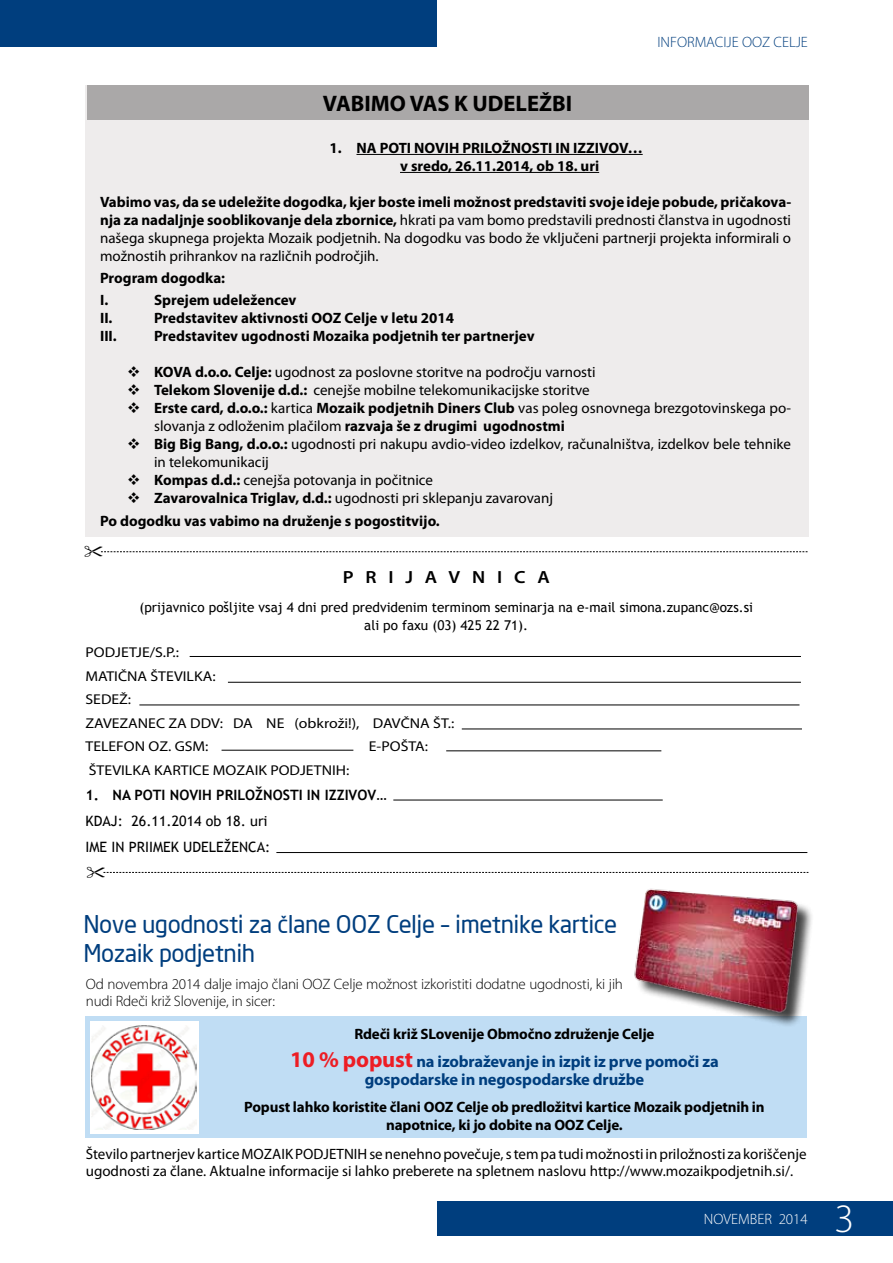
<style>
.page{position:relative;width:893px;height:1263px;background:#fff}
.page>*{position:absolute;margin:0;border:0;box-sizing:border-box;transform-origin:0 0}
.t1{font:300 40.5px "Myriad Pro";color:#fff}
.t2{font:24px/28.8px "S Dlight";letter-spacing:-.02em;color:#003e7e}
.t3{font:700 22.5px "Myriad Pro";color:#000}
.t4{font:600 17.7px "Myriad Pro";letter-spacing:.605em;color:#000;scale:1.11 1}
.t5{font:700 16.5px/18px "Myriad Pro";letter-spacing:-.01em;color:#003e7e;text-align:center}
.t6{font:15px/18px "Myriad Pro";color:#000}
.t7{font:700 15px/18px "Myriad Pro";color:#000}
.t8{font:300 15px/16.5px "Myriad Pro";letter-spacing:-.01em;color:#000}
.t9{font:300 15px "Myriad Pro";color:#003e7e}
.t10{font:300 15px "Myriad Pro";color:#fff}
.t11{font:14.25px/23.5px "Myriad Pro";color:#000;scale:1.11 1}
.t12{font:14.25px/26.5px "Trebuchet MS";color:#000}
.t13{font:700 14.25px "Trebuchet MS";color:#000}
.t14{font:13.5px/18px "Trebuchet MS";color:#000;text-align:center}
.s1{font-weight:700}
.s2{font-weight:400}
.s3{font-size:22.5px;color:#ed1d24}
</style>
<div class="page">
<div style="left:437px;top:1201px;width:456px;height:34px;background:#003e7e"></div>
<div style="left:0;top:0;width:437px;height:47px;background:#003e7e"></div>
<div style="left:85px;top:85px;width:723px;height:452px;background:#eeecec"></div>
<div style="left:87px;top:85px;width:721px;height:34px;background:#aaa8a8"></div>
<hr style="left:190px;top:656px;width:611px;height:1px;background:#000">
<hr style="left:228px;top:682px;width:573px;height:1px;background:#000">
<hr style="left:139px;top:705px;width:660px;height:1px;background:#000">
<hr style="left:462px;top:729px;width:340px;height:1px;background:#000">
<hr style="left:222px;top:750px;width:131px;height:1px;background:#000">
<hr style="left:446px;top:751px;width:215px;height:1px;background:#000">
<hr style="left:276px;top:852px;width:531px;height:1px;background:#000">
<hr style="left:393px;top:800px;width:270px;height:1px;background:#000">
<hr style="left:356px;top:154px;width:287px;height:1px;background:#000">
<hr style="left:400px;top:172px;width:199px;height:1px;background:#000">
<div style="left:85px;top:1017px;width:721px;height:121px;background:#c0ddf4"></div>
<div style="left:90px;top:1021px;width:108px;height:113px;background:#fff"></div>
<img style="left:92px;top:1025px;width:104px;height:104px">
<div style="left:635px;top:890px;width:179px;height:137px;background:#000;opacity:.75"></div>
<img style="left:634px;top:888px;width:171px;height:125px">
<svg style="left:103px;top:871px;width:705px;height:2px"></svg>
<svg style="left:100px;top:551px;width:708px;height:2px"></svg>
<h3 class="t3" style="left:323px;top:89px;width:251px">VABIMO VAS K UDELEŽBI</h3>
<p class="t9" style="left:657px;top:33px;width:152px">INFORMACIJE OOZ CELJE</p>
<p class="t7" style="left:400px;top:138px;width:244px;text-indent:-71px">1. NA POTI NOVIH PRILOŽNOSTI IN IZZIVOV… v sredo, 26.11.2014, ob 18. uri</p>
<p class="t6" style="left:100px;top:193px;width:693px;text-align:justify"><span class="s1">Vabimo vas, da se udeležite dogodka, kjer boste imeli možnost predstaviti svoje ideje pobude, pričakova&shy;nja za nadaljnje sooblikovanje dela zbornice,</span> hkrati pa vam bomo predstavili prednosti članstva in ugodnosti našega skupnega projekta Mozaik podjetnih. Na dogodku vas bodo že vključeni partnerji projekta informirali o možnostih prihrankov na različnih področjih.</p>
<p class="t7" style="left:100px;top:267px;width:127px;line-height:22.2px">Program dogodka:<br>I.</p>
<p class="t7" style="left:154px;top:291px;width:144px">Sprejem udeležencev</p>
<p class="t7" style="left:100px;top:309px;width:14px">II.</p>
<p class="t7" style="left:154px;top:309px;width:302px">Predstavitev aktivnosti OOZ Celje v letu 2014</p>
<p class="t7" style="left:100px;top:327px;width:18px">III.</p>
<p class="t7" style="left:154px;top:327px;width:382px">Predstavitev ugodnosti Mozaika podjetnih ter partnerjev</p>
<p class="t6" style="left:127px;top:363px;width:470px">❖ <span class="s1">KOVA d.o.o. Celje:</span> ugodnost za poslovne storitve na področju varnosti</p>
<p class="t6" style="left:127px;top:381px;width:464px">❖ <span class="s1">Telekom Slovenije d.d.:</span> cenejše mobilne telekomunikacijske storitve</p>
<p class="t7" style="left:154px;top:399px;width:639px;text-indent:-27px">❖ Erste card, d.o.o.: <span class="s2">kartica</span> Mozaik podjetnih Diners Club <span class="s2">vas poleg osnovnega brezgotovinskega po&shy;slovanja z odloženim plačilom</span> razvaja še z drugimi ugodnostmi</p>
<p class="t6" style="left:154px;top:435px;width:639px;text-indent:-27px">❖ <span class="s1">Big Big Bang, d.o.o.:</span> ugodnosti pri nakupu avdio-video izdelkov, računalništva, izdelkov bele tehnike in telekomunikacij</p>
<p class="t6" style="left:127px;top:471px;width:307px">❖ <span class="s1">Kompas d.d.:</span> cenejša potovanja in počitnice</p>
<p class="t7" style="left:100px;top:487px;width:454px;line-height:22.5px;text-indent:27px">❖ Zavarovalnica Triglav, d.d.: <span class="s2">ugodnosti pri sklepanju zavarovanj<br></span>Po dogodku vas vabimo na druženje s pogostitvijo.</p>
<p class="t4" style="left:343px;top:566px;width:188px">PRIJAVNICA</p>
<p class="t14" style="left:139px;top:598px;width:615px">(prijavnico pošljite vsaj 4 dni pred predvidenim terminom seminarja na e-mail simona.zupanc@ozs.si ali po faxu (03) 425 22 71).</p>
<p class="t11" style="left:85px;top:640px;width:334px">PODJETJE/S.P.:<br>MATIČNA ŠTEVILKA:<br>SEDEŽ:<br>ZAVEZANEC ZA DDV: DA NE (obkroži!), DAVČNA ŠT.:<br>TELEFON OZ. GSM:</p>
<p class="t11" style="left:369px;top:734px;width:55px">E-POŠTA:</p>
<p class="t11" style="left:89px;top:758px;width:236px">ŠTEVILKA KARTICE MOZAIK PODJETNIH:</p>
<p class="t13" style="left:85px;top:786px;width:303px">1. NA POTI NOVIH PRILOŽNOSTI IN IZZIVOV…</p>
<p class="t12" style="left:86px;top:808px;width:186px">KDAJ: 26.11.2014 ob 18. uri<br>IME IN PRIIMEK UDELEŽENCA:</p>
<h2 class="t2" style="left:83px;top:910px;width:535px">Nove ugodnosti za člane OOZ Celje – imetnike kartice<br>Mozaik podjetnih</h2>
<p class="t8" style="left:86px;top:976px;width:539px">Od novembra 2014 dalje imajo člani OOZ Celje možnost izkoristiti dodatne ugodnosti, ki jih nudi Rdeči križ Slovenije, in sicer:</p>
<p class="t7" style="left:354px;top:1024px;width:302px">Rdeči križ SLovenije Območno združenje Celje</p>
<p class="t5" style="left:290px;top:1052px;width:430px"><span class="s3">10 % popust</span> na izobraževanje in izpit iz prve pomoči za gospodarske in negospodarske družbe</p>
<p class="t7" style="left:244px;top:1098px;width:522px;text-align:center">Popust lahko koristite člani OOZ Celje ob predložitvi kartice Mozaik podjetnih in napotnice, ki jo dobite na OOZ Celje.</p>
<p class="t6" style="left:86px;top:1145px;width:722px;line-height:16.5px">Število partnerjev kartice MOZAIK PODJETNIH se nenehno povečuje, s tem pa tudi možnosti in priložnosti za koriščenje ugodnosti za člane. Aktualne informacije si lahko preberete na spletnem naslovu http://www.mozaikpodjetnih.si/.</p>
<p class="t10" style="left:704px;top:1211px;width:106px">NOVEMBER 2014</p>
<h1 class="t1" style="left:835px;top:1196px;width:21px">3</h1>
</div>
